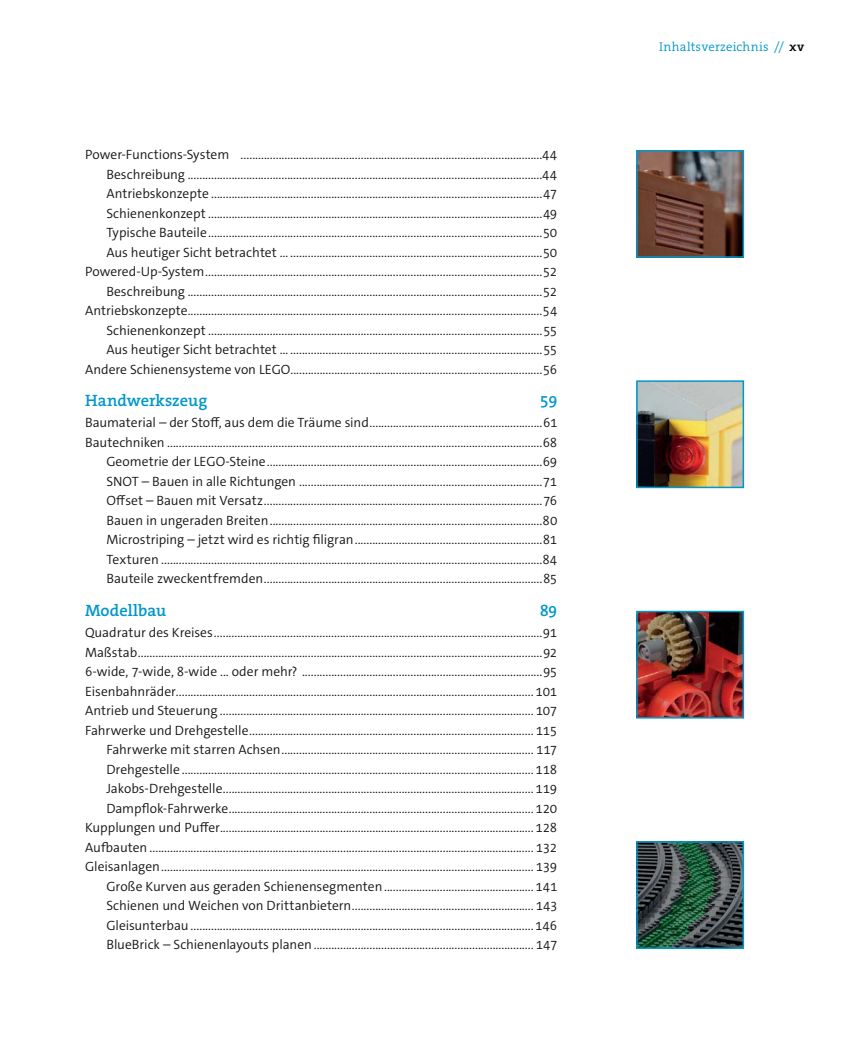
<style>
.page{position:relative;width:851px;height:1063px;background:#fff}
.page>*{position:absolute;margin:0;border:0;box-sizing:border-box;transform-origin:0 0}
.t1{font:16.5px "The Serif LP6 Se Bld";color:#0097ca}
.t2{font:300 13.5px/19.5px "The Sans C4 s";letter-spacing:-.005em;color:#121517;text-align:right}
.t3{font:12.75px "The Serif LP4 Se Lig";letter-spacing:.015em;color:#0097ca}
.s1{font-family:"The Serif LP6 Se Bld";color:#040000}
</style>
<div class="page">
<img style="left:639px;top:153px;width:102px;height:102px">
<div style="left:636px;top:150px;width:108px;height:108px;border:2px solid #0097ca"></div>
<img style="left:639px;top:844px;width:102px;height:102px">
<div style="left:636px;top:841px;width:108px;height:108px;border:2px solid #0097ca"></div>
<img style="left:639px;top:383px;width:102px;height:102px">
<div style="left:636px;top:380px;width:108px;height:108px;border:2px solid #0097ca"></div>
<img style="left:639px;top:614px;width:102px;height:102px">
<div style="left:636px;top:611px;width:108px;height:108px;border:2px solid #0097ca"></div>
<p class="t2" style="left:85px;top:146px;width:474px">Power-Functions-System .......................................................................................................44<br>Beschreibung .........................................................................................................................44<br>Antriebskonzepte .................................................................................................................47<br>Schienenkonzept ..................................................................................................................49<br>Typische Bauteile ..................................................................................................................50<br>Aus heutiger Sicht betrachtet … ......................................................................................50<br>Powered-Up-System ...................................................................................................................52<br>Beschreibung .........................................................................................................................52<br>Antriebskonzepte .........................................................................................................................54<br>Schienenkonzept ..................................................................................................................55<br>Aus heutiger Sicht betrachtet … ......................................................................................55<br>Andere Schienensysteme von LEGO......................................................................................56</p>
<p class="t1" style="left:85px;top:394px;width:124px">Handwerkszeug</p>
<p class="t1" style="left:540px;top:394px;width:19px">59</p>
<p class="t2" style="left:85px;top:414px;width:474px">Baumaterial – der Stoff, aus dem die Träume sind ...........................................................61<br>Bautechniken ................................................................................................................................68<br>Geometrie der LEGO-Steine ..............................................................................................69<br>SNOT – Bauen in alle Richtungen ...................................................................................71<br>Offset – Bauen mit Versatz ...............................................................................................76<br>Bauen in ungeraden Breiten .............................................................................................80<br>Microstriping – jetzt wird es richtig filigran ................................................................81<br>Texturen ..................................................................................................................................84<br>Bauteile zweckentfremden ...............................................................................................85</p>
<p class="t1" style="left:85px;top:604px;width:83px">Modellbau</p>
<p class="t1" style="left:539px;top:604px;width:19px">89</p>
<p class="t2" style="left:85px;top:624px;width:474px">Quadratur des Kreises ................................................................................................................91<br>Maßstab ..........................................................................................................................................92<br>6-wide, 7-wide, 8-wide ... oder mehr? ..................................................................................95<br>Eisenbahnräder .......................................................................................................................... 101<br>Antrieb und Steuerung ........................................................................................................... 107<br>Fahrwerke und Drehgestelle ................................................................................................. 115<br>Fahrwerke mit starren Achsen ...................................................................................... 117<br>Drehgestelle ........................................................................................................................ 118<br>Jakobs-Drehgestelle .......................................................................................................... 119<br>Dampflok-Fahrwerke ........................................................................................................ 120<br>Kupplungen und Puffer........................................................................................................... 128<br>Aufbauten ................................................................................................................................... 132<br>Gleisanlagen ............................................................................................................................... 139<br>Große Kurven aus geraden Schienensegmenten ................................................... 141<br>Schienen und Weichen von Drittanbietern .............................................................. 143<br>Gleisunterbau .....................................................................................................................146<br>BlueBrick – Schienenlayouts planen ........................................................................... 147</p>
<p class="t3" style="left:659px;top:39px;width:146px">Inhaltsverzeichnis // <span class="s1">xv</span></p>
</div>
